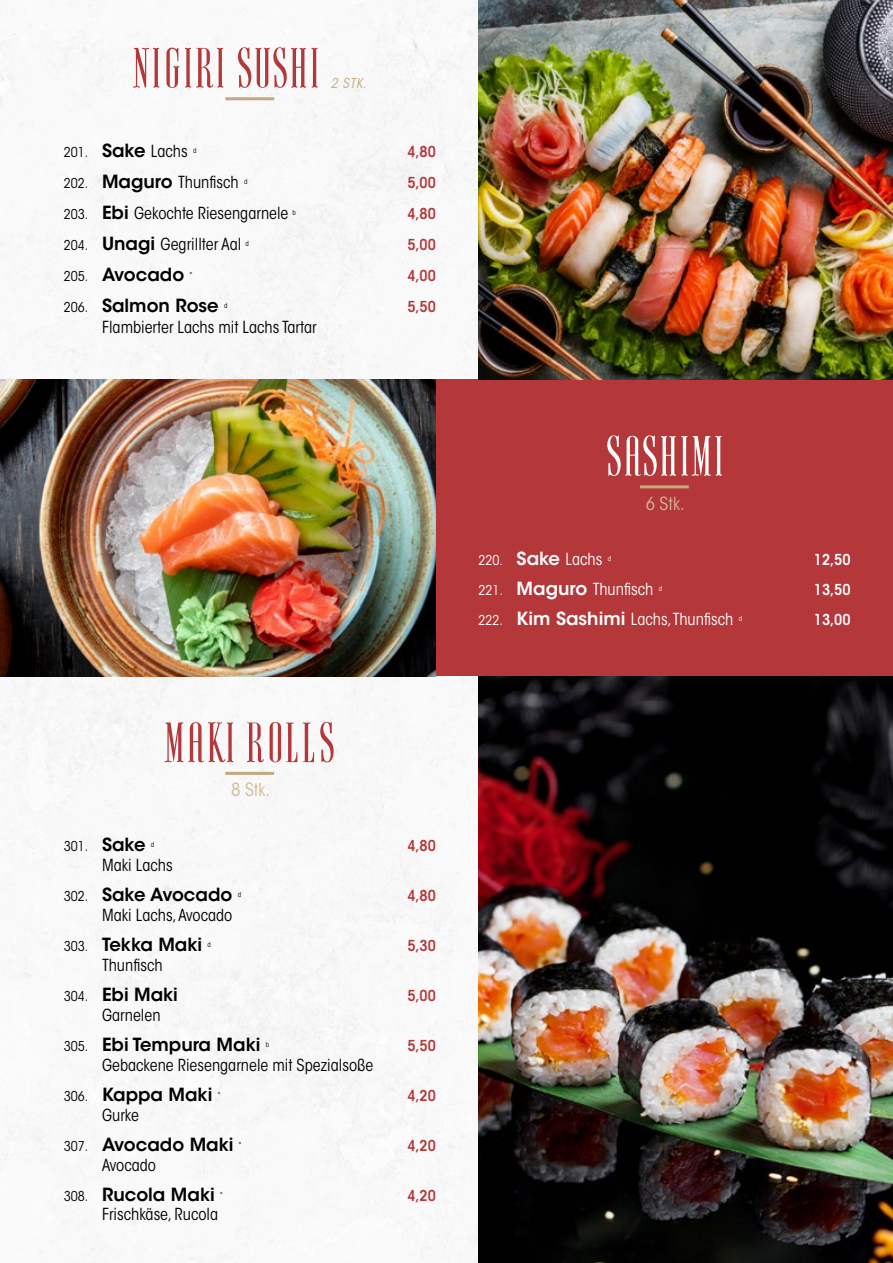
<style>
.page{position:relative;width:893px;height:1263px;background:#fff}
.page>*{position:absolute;margin:0;border:0;box-sizing:border-box;transform-origin:0 0}
.t1{font:60px "LNTH Ayres";letter-spacing:.05em;color:#b4373a}
.t2{font:60px "LNTH Ayres";letter-spacing:.04em;color:#fff}
.t3{font:600 18px "ITC Avant Garde Std";color:#000}
.t4{font:condensed 18px "ITC Avant Garde Std";color:#d0b997}
.t5{font:condensed 16.5px "ITC Avant Garde Std";color:#000}
.t6{font:condensed 16.5px "ITC Avant Garde Std";color:#fff}
.t7{font:600 condensed 15px "ITC Avant Garde Std";color:#b4373a}
.t8{font:600 condensed 15px "ITC Avant Garde Std";color:#fff}
.t9{font:condensed 13.5px "ITC Avant Garde Std";color:#000}
.t10{font:italic condensed 13.5px "ITC Avant Garde Std";color:#c5a87f}
.t11{font:condensed 7.05px "ITC Avant Garde Std";color:#000}
.t12{font:condensed 7.05px "ITC Avant Garde Std";color:#fff}
.s1{font-size:13.5px}
.s2{font-weight:600;font-stretch:normal;font-size:18px}
.s3{font-weight:400;font-stretch:condensed;font-size:13.5px}
</style>
<div class="page">
<img style="left:0;top:0;width:478px;height:1263px">
<img style="left:478px;top:676px;width:415px;height:587px">
<div style="left:0;top:379px;width:893px;height:297px;background:#b4373a"></div>
<img style="left:0;top:379px;width:436px;height:297px">
<hr style="left:225px;top:97px;width:49px;height:3px;background:#c5a87f">
<hr style="left:640px;top:485px;width:49px;height:3px;background:#c5a87f">
<hr style="left:225px;top:772px;width:49px;height:3px;background:#c5a87f">
<img style="left:478px;top:0;width:415px;height:379px">
<h1 class="t1" style="left:133px;top:29px;width:187px">NIGIRI SUSHI</h1>
<p class="t10" style="left:331px;top:75px;width:37px">2 STK.</p>
<p class="t5" style="left:64px;top:141px;width:125px"><span class="s1">201.</span> <span class="s2">Sake</span> Lachs</p>
<p class="t11" style="left:193px;top:146px;width:5px">d</p>
<p class="t7" style="left:407px;top:142px;width:30px">4,80</p>
<p class="t5" style="left:64px;top:172px;width:176px"><span class="s1">202.</span> <span class="s2">Maguro</span> Thunfisch</p>
<p class="t11" style="left:244px;top:177px;width:5px">d</p>
<p class="t7" style="left:407px;top:173px;width:30px">5,00</p>
<p class="t5" style="left:64px;top:203px;width:226px"><span class="s1">203.</span> <span class="s2">Ebi</span> Gekochte Riesengarnele</p>
<p class="t11" style="left:292px;top:208px;width:5px">b</p>
<p class="t7" style="left:407px;top:204px;width:30px">4,80</p>
<p class="t5" style="left:64px;top:234px;width:179px"><span class="s1">204.</span> <span class="s2">Unagi</span> Gegrillter Aal</p>
<p class="t11" style="left:245px;top:239px;width:5px">d</p>
<p class="t7" style="left:407px;top:235px;width:30px">5,00</p>
<p class="t3" style="left:64px;top:263px;width:122px"><span class="s3">205.</span> Avocado</p>
<p class="t11" style="left:190px;top:270px;width:4px">*</p>
<p class="t7" style="left:407px;top:266px;width:30px">4,00</p>
<p class="t3" style="left:64px;top:294px;width:156px"><span class="s3">206.</span> Salmon Rose</p>
<p class="t11" style="left:224px;top:301px;width:5px">d</p>
<p class="t7" style="left:407px;top:297px;width:30px">5,50</p>
<p class="t5" style="left:102px;top:317px;width:216px">Flambierter Lachs mit Lachs Tartar</p>
<h1 class="t1" style="left:165px;top:703px;width:172px">MAKI ROLLS</h1>
<p class="t4" style="left:231px;top:779px;width:40px">8 Stk.</p>
<p class="t9" style="left:64px;top:838px;width:83px">301. <span class="s2">Sake</span></p>
<p class="t11" style="left:151px;top:840px;width:5px">d</p>
<p class="t7" style="left:407px;top:836px;width:30px">4,80</p>
<p class="t5" style="left:102px;top:855px;width:72px">Maki Lachs</p>
<p class="t3" style="left:64px;top:883px;width:170px"><span class="s3">302.</span> Sake Avocado</p>
<p class="t11" style="left:238px;top:890px;width:5px">d</p>
<p class="t7" style="left:407px;top:886px;width:30px">4,80</p>
<p class="t5" style="left:102px;top:905px;width:132px">Maki Lachs, Avocado</p>
<p class="t3" style="left:64px;top:933px;width:140px"><span class="s3">303.</span> Tekka Maki</p>
<p class="t11" style="left:208px;top:940px;width:5px">d</p>
<p class="t7" style="left:407px;top:936px;width:30px">5,30</p>
<p class="t5" style="left:102px;top:955px;width:62px">Thunfisch</p>
<p class="t3" style="left:64px;top:983px;width:116px"><span class="s3">304.</span> Ebi Maki</p>
<p class="t7" style="left:407px;top:986px;width:30px">5,00</p>
<p class="t5" style="left:102px;top:1005px;width:60px">Garnelen</p>
<p class="t3" style="left:64px;top:1033px;width:198px"><span class="s3">305.</span> Ebi Tempura Maki</p>
<p class="t11" style="left:266px;top:1040px;width:5px">b</p>
<p class="t7" style="left:407px;top:1036px;width:30px">5,50</p>
<p class="t5" style="left:102px;top:1055px;width:273px">Gebackene Riesengarnele mit Spezialsoße</p>
<p class="t3" style="left:64px;top:1083px;width:150px"><span class="s3">306.</span> Kappa Maki</p>
<p class="t11" style="left:218px;top:1090px;width:4px">*</p>
<p class="t7" style="left:407px;top:1086px;width:30px">4,20</p>
<p class="t5" style="left:102px;top:1105px;width:38px">Gurke</p>
<p class="t3" style="left:64px;top:1133px;width:171px"><span class="s3">307.</span> Avocado Maki</p>
<p class="t11" style="left:239px;top:1140px;width:4px">*</p>
<p class="t7" style="left:407px;top:1136px;width:30px">4,20</p>
<p class="t5" style="left:102px;top:1155px;width:56px">Avocado</p>
<p class="t3" style="left:64px;top:1183px;width:152px"><span class="s3">308.</span> Rucola Maki</p>
<p class="t11" style="left:220px;top:1190px;width:4px">*</p>
<p class="t7" style="left:407px;top:1186px;width:30px">4,20</p>
<p class="t5" style="left:102px;top:1204px;width:118px">Frischkäse, Rucola</p>
<h1 class="t2" style="left:606px;top:417px;width:119px">SASHIMI</h1>
<p class="t4" style="left:646px;top:493px;width:40px">6 Stk.</p>
<p class="t6" style="left:478px;top:549px;width:125px"><span class="s1">220.</span> <span class="s2">Sake</span> Lachs</p>
<p class="t12" style="left:608px;top:554px;width:5px">d</p>
<p class="t8" style="left:814px;top:550px;width:38px">12,50</p>
<p class="t6" style="left:478px;top:579px;width:176px"><span class="s1">221.</span> <span class="s2">Maguro</span> Thunfisch</p>
<p class="t12" style="left:659px;top:584px;width:5px">d</p>
<p class="t8" style="left:814px;top:580px;width:38px">13,50</p>
<p class="t6" style="left:478px;top:609px;width:256px"><span class="s1">222.</span> <span class="s2">Kim Sashimi</span> Lachs, Thunfisch</p>
<p class="t12" style="left:739px;top:614px;width:5px">d</p>
<p class="t8" style="left:814px;top:610px;width:38px">13,00</p>
</div>
